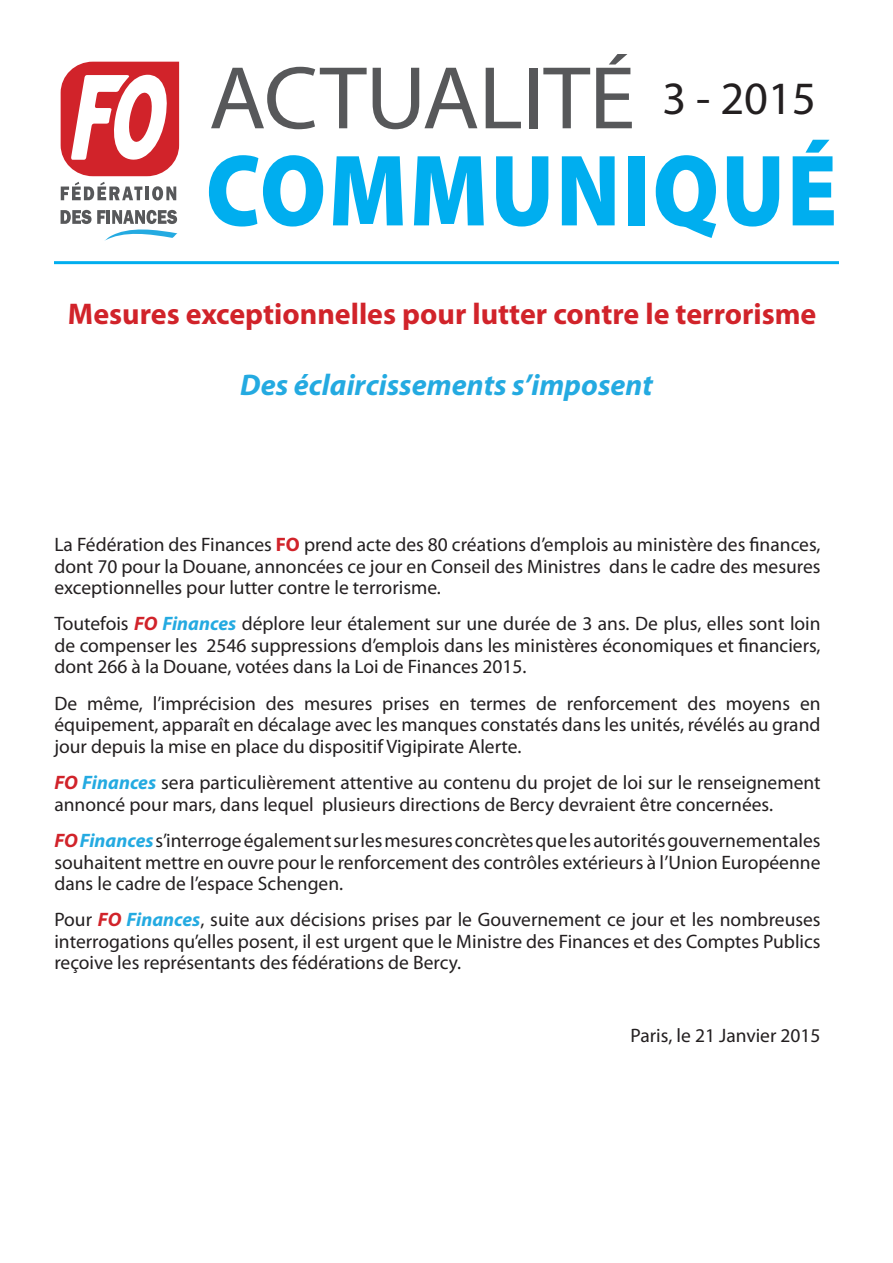
<style>
.page{position:relative;width:893px;height:1263px;background:#fff}
.page>*{position:absolute;margin:0;border:0;box-sizing:border-box;transform-origin:0 0}
.t1{font:46.5px "Myriad Pro";color:#231f20}
.t2{font:700 30px "Myriad Pro";color:#d1232a}
.t3{font:italic 700 30px "Myriad Pro";color:#24aae1}
.t4{font:19.5px/21.5px "Myriad Pro";color:#231f20;text-align:justify}
.s1{font-weight:700;color:#d1232a}
.s2{font-weight:700;font-style:italic;color:#d1232a}
.s3{font-weight:700;font-style:italic;color:#24aae1}
</style>
<div class="page">
<svg style="left:211px;top:67px;width:156px;height:62px"></svg>
<svg style="left:373px;top:68px;width:104px;height:61px"></svg>
<svg style="left:486px;top:68px;width:35px;height:60px"></svg>
<div style="left:529px;top:68px;width:8px;height:60px;background:#57585a"></div>
<svg style="left:543px;top:68px;width:47px;height:60px"></svg>
<svg style="left:596px;top:54px;width:36px;height:74px"></svg>
<svg style="left:209px;top:155px;width:114px;height:72px"></svg>
<svg style="left:333px;top:156px;width:70px;height:69px"></svg>
<svg style="left:414px;top:156px;width:70px;height:69px"></svg>
<svg style="left:496px;top:156px;width:52px;height:71px"></svg>
<svg style="left:562px;top:156px;width:53px;height:69px"></svg>
<div style="left:628px;top:156px;width:17px;height:69px;background:#00aeef"></div>
<svg style="left:656px;top:155px;width:60px;height:83px"></svg>
<svg style="left:727px;top:156px;width:52px;height:71px"></svg>
<svg style="left:793px;top:140px;width:41px;height:85px"></svg>
<hr style="left:54px;top:261px;width:785px;height:3px;background:#00aeef">
<svg style="left:61px;top:62px;width:118px;height:114px"></svg>
<svg style="left:61px;top:182px;width:81px;height:18px"></svg>
<hr style="left:145px;top:187px;width:4px;height:13px;background:#57585a">
<svg style="left:152px;top:186px;width:24px;height:14px"></svg>
<svg style="left:61px;top:210px;width:117px;height:31px"></svg>
<p class="t1" style="left:663px;top:69px;width:155px">3 - 2015</p>
<p class="t2" style="left:68px;top:295px;width:750px">Mesures exceptionnelles pour lutter contre le terrorisme</p>
<p class="t3" style="left:240px;top:365px;width:414px">Des éclaircissements s’imposent</p>
<p class="t4" style="left:54px;top:533px;width:768px">La Fédération des Finances <span class="s1">FO</span> prend acte des 80 créations d’emplois au ministère des finances, dont 70 pour la Douane, annoncées ce jour en Conseil des Ministres dans le cadre des mesures exceptionnelles pour lutter contre le terrorisme.</p>
<p class="t4" style="left:54px;top:613px;width:768px">Toutefois <span class="s2">FO</span> <span class="s3">Finances</span> déplore leur étalement sur une durée de 3 ans. De plus, elles sont loin de compenser les 2546 suppressions d’emplois dans les ministères économiques et financiers, dont 266 à la Douane, votées dans la Loi de Finances 2015.</p>
<p class="t4" style="left:54px;top:692px;width:768px">De même, l’imprécision des mesures prises en termes de renforcement des moyens en équipement, apparaît en décalage avec les manques constatés dans les unités, révélés au grand jour depuis la mise en place du dispositif Vigipirate Alerte.</p>
<p class="t4" style="left:54px;top:771px;width:768px"><span class="s2">FO</span> <span class="s3">Finances</span> sera particulièrement attentive au contenu du projet de loi sur le renseignement annoncé pour mars, dans lequel plusieurs directions de Bercy devraient être concernées.</p>
<p class="t4" style="left:54px;top:829px;width:768px"><span class="s2">FO</span><span class="s3">Finances</span> s’interroge également sur les mesures concrètes que les autorités gouvernementales souhaitent mettre en ouvre pour le renforcement des contrôles extérieurs à l’Union Européenne dans le cadre de l’espace Schengen.</p>
<p class="t4" style="left:54px;top:909px;width:768px">Pour <span class="s2">FO</span> <span class="s3">Finances</span>, suite aux décisions prises par le Gouvernement ce jour et les nombreuses interrogations qu’elles posent, il est urgent que le Ministre des Finances et des Comptes Publics reçoive les représentants des fédérations de Bercy.</p>
<p class="t4" style="left:630px;top:1025px;width:192px">Paris, le 21 Janvier 2015</p>
</div>
